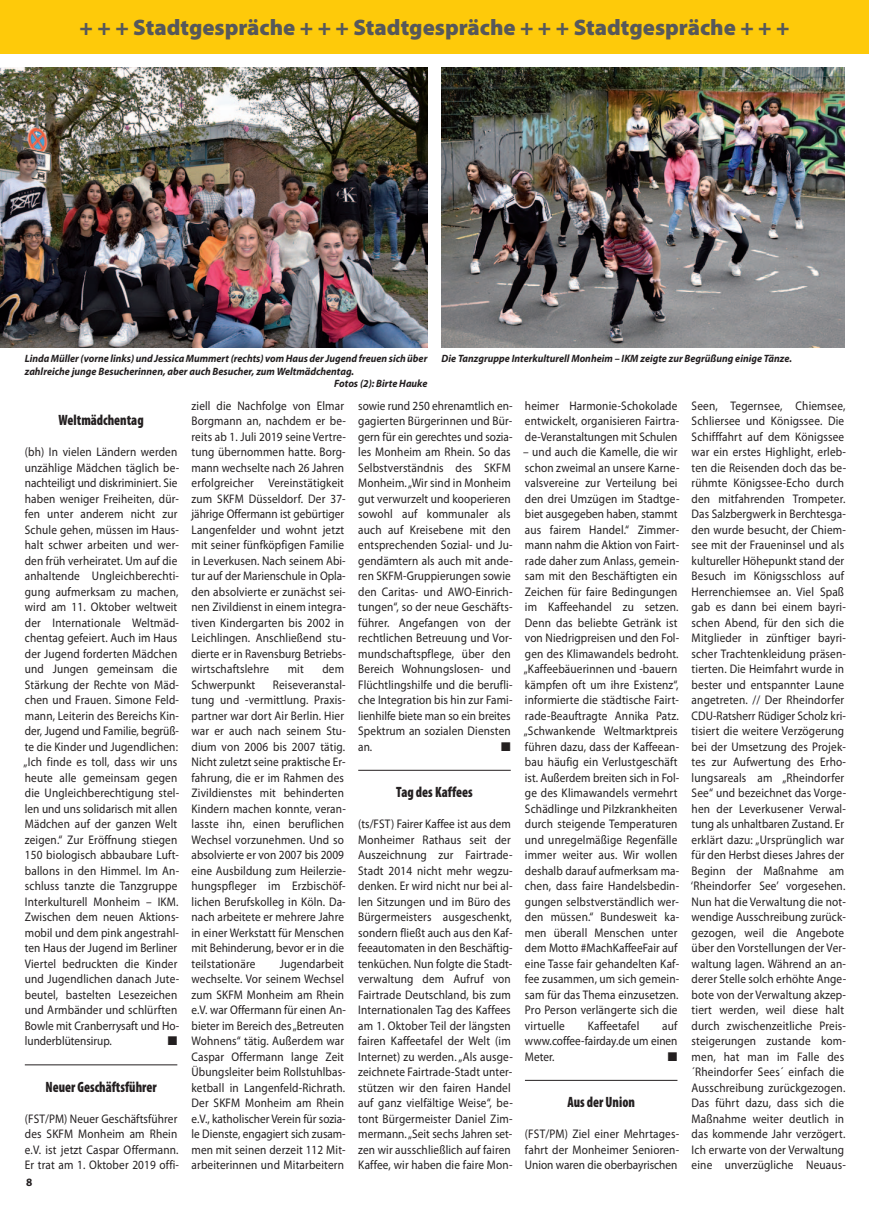
<style>
.page{position:relative;width:869px;height:1205px;background:#fff}
.page>*{position:absolute;margin:0;border:0;box-sizing:border-box;transform-origin:0 0}
.t1{font:900 22.5px "Myriad Pro";color:#57585a}
.t2{font:900 condensed 15px "Myriad Pro";color:#231f20;scale:.9 1}
.t3{font:12.5px/15.5px "Myriad Pro";letter-spacing:.015em;color:#231f20;scale:.9 1}
.t4{font:12.5px "Zapf Dingbats ITC";color:#231f20}
.t5{font:italic 700 10.62px "Myriad Pro";color:#231f20;scale:.95 1}
</style>
<div class="page">
<div style="left:0;top:0;width:868px;height:53px;background:#feca0a"></div>
<hr style="left:25px;top:1064px;width:152px;height:1px;background:#231f20">
<hr style="left:358px;top:770px;width:152px;height:1px;background:#231f20">
<hr style="left:524px;top:1080px;width:153px;height:1px;background:#231f20">
<img style="left:0;top:67px;width:427px;height:280px">
<img style="left:441px;top:67px;width:402px;height:280px">
<h1 class="t1" style="left:80px;top:19px;width:711px">+ + + Stadtgespräche + + + Stadtgespräche + + + Stadtgespräche + + +</h1>
<p class="t5" style="left:25px;top:355px;width:425px">Linda Müller (vorne links) und Jessica Mummert (rechts) vom Haus der Jugend freuen sich über</p>
<p class="t5" style="left:25px;top:367px;width:348px">zahlreiche junge Besucherinnen, aber auch Besucher, zum Weltmädchentag.</p>
<p class="t5" style="left:334px;top:380px;width:99px">Fotos (2): Birte Hauke</p>
<p class="t5" style="left:441px;top:355px;width:370px">Die Tanzgruppe Interkulturell Monheim – IKM zeigte zur Begrüßung einige Tänze.</p>
<p class="t2" style="left:58px;top:415px;width:96px">Weltmädchentag</p>
<p class="t3" style="left:24px;top:445px;width:174px">(bh) In vielen Ländern werden unzählige Mädchen täglich be&shy;nachteiligt und diskriminiert. Sie haben weniger Freiheiten, dür&shy;fen unter anderem nicht zur<br>Schule gehen, müssen im Haus&shy;halt schwer arbeiten und wer&shy;den früh verheiratet. Um auf die anhaltende Ungleichberechti&shy;gung aufmerksam zu machen, wird am 11. Oktober weltweit der Internationale Weltmäd&shy;chentag gefeiert. Auch im Haus der Jugend forderten Mädchen und Jungen gemeinsam die<br>Stärkung der Rechte von Mäd&shy;chen und Frauen. Simone Feld&shy;mann, Leiterin des Bereichs Kin&shy;der, Jugend und Familie, begrüß&shy;te die Kinder und Jugendlichen: „Ich finde es toll, dass wir uns heute alle gemeinsam gegen die Ungleichberechtigung stel&shy;len und uns solidarisch mit allen<br>Mädchen auf der ganzen Welt zeigen.“ Zur Eröffnung stiegen<br>150 biologisch abbaubare Luft&shy;ballons in den Himmel. Im An&shy;schluss tanzte die Tanzgruppe<br>Interkulturell Monheim – IKM.<br>Zwischen dem neuen Aktions&shy;mobil und dem pink angestrahl&shy;ten Haus der Jugend im Berliner<br>Viertel bedruckten die Kinder und Jugendlichen danach Jute&shy;beutel, bastelten Lesezeichen und Armbänder und schlürften<br>Bowle mit Cranberrysaft und Ho&shy;lunderblütensirup.</p>
<p class="t4" style="left:168px;top:1036px;width:11px">■</p>
<p class="t2" style="left:45px;top:1081px;width:125px">Neuer Geschäftsführer</p>
<p class="t3" style="left:25px;top:1112px;width:173px">(FST/PM) Neuer Geschäftsführer des SKFM Monheim am Rhein e.V. ist jetzt Caspar Offermann.<br>Er trat am 1. Oktober 2019 offi-</p>
<p class="t3" style="left:191px;top:399px;width:173px">ziell die Nachfolge von Elmar<br>Borgmann an, nachdem er be&shy;reits ab 1. Juli 2019 seine Vertre&shy;tung übernommen hatte. Borg&shy;mann wechselte nach 26 Jahren erfolgreicher Vereinstätigkeit zum SKFM Düsseldorf. Der 37- jährige Offermann ist gebürtiger<br>Langenfelder und wohnt jetzt mit seiner fünfköpfigen Familie in Leverkusen. Nach seinem Abi&shy;tur auf der Marienschule in Opla&shy;den absolvierte er zunächst sei&shy;nen Zivildienst in einem integra&shy;tiven Kindergarten bis 2002 in<br>Leichlingen. Anschließend stu&shy;dierte er in Ravensburg Betriebs&shy;wirtschaftslehre</p>
<p class="t3" style="left:287px;top:662px;width:19px">mit</p>
<p class="t3" style="left:322px;top:662px;width:26px">dem</p>
<p class="t3" style="left:191px;top:678px;width:173px;text-indent:81px">Reiseveranstal&shy;tung und -vermittlung. Praxis&shy;partner war dort Air Berlin. Hier war er auch nach seinem Stu&shy;dium von 2006 bis 2007 tätig.<br>Nicht zuletzt seine praktische Er&shy;fahrung, die er im Rahmen des<br>Zivildienstes mit behinderten<br>Kindern machen konnte, veran&shy;lasste ihn, einen beruflichen<br>Wechsel vorzunehmen. Und so absolvierte er von 2007 bis 2009 eine Ausbildung zum Heilerzie&shy;hungspfleger im Erzbischöf&shy;lichen Berufskolleg in Köln. Da&shy;nach arbeitete er mehrere Jahre in einer Werkstatt für Menschen mit Behinderung, bevor er in die teilstationäre</p>
<p class="t3" style="left:191px;top:678px;width:72px">Schwerpunkt</p>
<p class="t3" style="left:191px;top:957px;width:173px;text-indent:88px">Jugendarbeit wechselte. Vor seinem Wechsel zum SKFM Monheim am Rhein e.V. war Offermann für einen An&shy;bieter im Bereich des „Betreuten<br>Wohnens“ tätig. Außerdem war<br>Caspar Offermann lange Zeit<br>Übungsleiter beim Rollstuhlbas&shy;ketball in Langenfeld-Richrath.<br>Der SKFM Monheim am Rhein e.V., katholischer Verein für sozia&shy;le Dienste, engagiert sich zusam&shy;men mit seinen derzeit 112 Mit&shy;arbeiterinnen und Mitarbeitern</p>
<p class="t3" style="left:358px;top:399px;width:173px">sowie rund 250 ehrenamtlich en&shy;gagierten Bürgerinnen und Bür&shy;gern für ein gerechtes und sozia&shy;les Monheim am Rhein. So das<br>Selbstverständnis des SKFM<br>Monheim. „Wir sind in Monheim gut verwurzelt und kooperieren sowohl auf kommunaler als auch auf Kreisebene mit den entsprechenden Sozial- und Ju&shy;gendämtern als auch mit ande&shy;ren SKFM-Gruppierungen sowie den Caritas- und AWO-Einrich&shy;tungen“, so der neue Geschäfts&shy;führer. Angefangen von der rechtlichen Betreuung und Vor&shy;mundschaftspflege, über den<br>Bereich Wohnungslosen- und<br>Flüchtlingshilfe und die berufli&shy;che Integration bis hin zur Fami&shy;lienhilfe biete man so ein breites<br>Spektrum an sozialen Diensten an.</p>
<p class="t4" style="left:501px;top:742px;width:11px">■</p>
<p class="t2" style="left:396px;top:787px;width:86px">Tag des Kaffees</p>
<p class="t3" style="left:358px;top:817px;width:173px">(ts/FST) Fairer Kaffee ist aus dem<br>Monheimer Rathaus seit der<br>Auszeichnung zur Fairtrade-<br>Stadt 2014 nicht mehr wegzu&shy;denken. Er wird nicht nur bei al&shy;len Sitzungen und im Büro des<br>Bürgermeisters ausgeschenkt, sondern fließt auch aus den Kaf&shy;feeautomaten in den Beschäftig&shy;tenküchen. Nun folgte die Stadt&shy;verwaltung dem Aufruf von<br>Fairtrade Deutschland, bis zum<br>Internationalen Tag des Kaffees am 1. Oktober Teil der längsten fairen Kaffeetafel der Welt (im<br>Internet) zu werden. „Als ausge&shy;zeichnete Fairtrade-Stadt unter&shy;stützen wir den fairen Handel auf ganz vielfältige Weise“, be&shy;tont Bürgermeister Daniel Zim&shy;mermann. „Seit sechs Jahren set&shy;zen wir ausschließlich auf fairen<br>Kaffee, wir haben die faire Mon-</p>
<p class="t3" style="left:524px;top:399px;width:173px">heimer Harmonie-Schokolade entwickelt, organisieren Fairtra&shy;de-Veranstaltungen mit Schulen</p>
<p class="t3" style="left:523px;top:445px;width:175px">– und auch die Kamelle, die wir schon zweimal an unsere Karne&shy;valsvereine zur Verteilung bei den drei Umzügen im Stadtge&shy;biet ausgegeben haben, stammt aus fairem Handel.“ Zimmer&shy;mann nahm die Aktion von Fairt&shy;rade daher zum Anlass, gemein&shy;sam mit den Beschäftigten ein<br>Zeichen für faire Bedingungen im Kaffeehandel zu setzen.<br>Denn das beliebte Getränk ist von Niedrigpreisen und den Fol&shy;gen des Klimawandels bedroht. „Kaffeebäuerinnen und -bauern kämpfen oft um ihre Existenz“, informierte die städtische Fairt&shy;rade-Beauftragte Annika Patz. „Schwankende Weltmarktpreis führen dazu, dass der Kaffeean&shy;bau häufig ein Verlustgeschäft ist. Außerdem breiten sich in Fol&shy;ge des Klimawandels vermehrt<br>Schädlinge und Pilzkrankheiten durch steigende Temperaturen und unregelmäßige Regenfälle immer weiter aus. Wir wollen deshalb darauf aufmerksam ma&shy;chen, dass faire Handelsbedin&shy;gungen selbstverständlich wer&shy;den müssen.“ Bundesweit ka&shy;men überall Menschen unter dem Motto #MachKaffeeFair auf eine Tasse fair gehandelten Kaf&shy;fee zusammen, um sich gemein&shy;sam für das Thema einzusetzen.<br>Pro Person verlängerte sich die virtuelle</p>
<p class="t3" style="left:524px;top:1019px;width:171px;text-align:justify;text-indent:137px">auf www.coffee-fairday.de um einen Meter.</p>
<p class="t3" style="left:587px;top:1019px;width:59px">Kaffeetafel</p>
<p class="t4" style="left:667px;top:1052px;width:11px">■</p>
<p class="t2" style="left:567px;top:1097px;width:76px">Aus der Union</p>
<p class="t3" style="left:524px;top:1127px;width:173px;text-align:justify">(FST/PM) Ziel einer Mehrtages&shy;fahrt der Monheimer Senioren-Union waren die oberbayrischen</p>
<p class="t3" style="left:690px;top:399px;width:174px">Seen, Tegernsee, Chiemsee,<br>Schliersee und Königssee. Die<br>Schifffahrt auf dem Königssee war ein erstes Highlight, erleb&shy;ten die Reisenden doch das be&shy;rühmte Königssee-Echo durch den mitfahrenden Trompeter.<br>Das Salzbergwerk in Berchtesga&shy;den wurde besucht, der Chiem&shy;see mit der Fraueninsel und als kultureller Höhepunkt stand der<br>Besuch im Königsschloss auf<br>Herrenchiemsee an. Viel Spaß gab es dann bei einem bayri&shy;schen Abend, für den sich die<br>Mitglieder in zünftiger bayri&shy;scher Trachtenkleidung präsen&shy;tierten. Die Heimfahrt wurde in bester und entspannter Laune angetreten. // Der Rheindorfer<br>CDU-Ratsherr Rüdiger Scholz kri&shy;tisiert die weitere Verzögerung bei der Umsetzung des Projek&shy;tes zur Aufwertung des Erho&shy;lungsareals am „Rheindorfer<br>See“ und bezeichnet das Vorge&shy;hen der Leverkusener Verwal&shy;tung als unhaltbaren Zustand. Er erklärt dazu: „Ursprünglich war für den Herbst dieses Jahres der<br>Beginn der Maßnahme am ‘Rheindorfer See’ vorgesehen.<br>Nun hat die Verwaltung die not&shy;wendige Ausschreibung zurück&shy;gezogen, weil die Angebote über den Vorstellungen der Ver&shy;waltung lagen. Während an an&shy;derer Stelle solch erhöhte Ange&shy;bote von der Verwaltung akzep&shy;tiert werden, weil diese halt durch zwischenzeitliche Preis&shy;steigerungen zustande kom&shy;men, hat man im Falle des ´Rheindorfer Sees´ einfach die<br>Ausschreibung zurückgezogen.<br>Das führt dazu, dass sich die<br>Maßnahme weiter deutlich in das kommende Jahr verzögert.<br>Ich erwarte von der Verwaltung eine unverzügliche Neuaus-</p>
</div>
